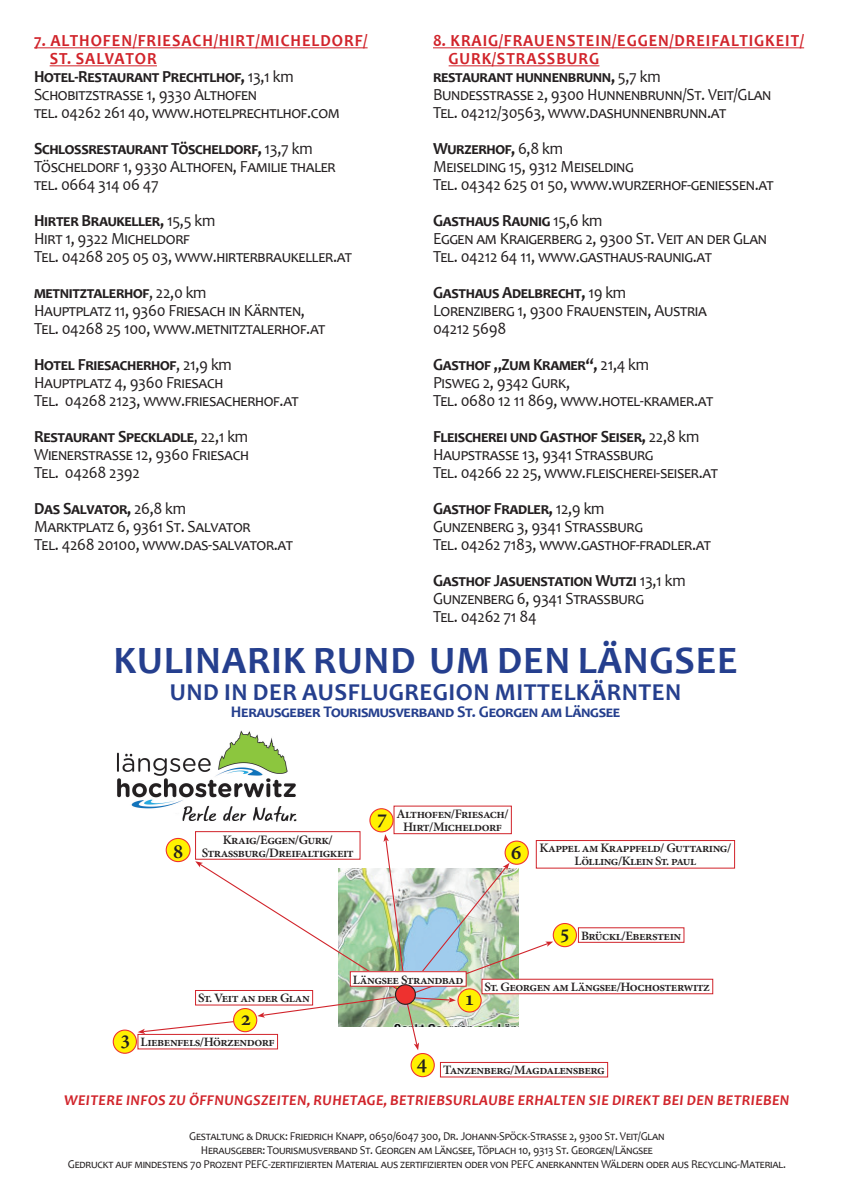
<style>
.page{position:relative;width:854px;height:1202px;background:#fff}
.page>*{position:absolute;margin:0;border:0;box-sizing:border-box;transform-origin:0 0}
.t1{font:700 39px "Candara";letter-spacing:.02em;color:#253f8e}
.t2{font:700 24.4px "Candara";letter-spacing:.02em;color:#253f8e}
.t3{font:600 21.2px "Minion Pro";color:#231f20}
.t4{font:17px/18px "Candara";letter-spacing:-.02em;color:#231f20;scale:.95 1}
.t5{font:700 17px "Candara";letter-spacing:.06em;color:#d1232a;scale:.95 1}
.t6{font:700 17px "Candara";letter-spacing:-.02em;color:#231f20;scale:.95 1}
.t7{font:700 16.3px "Candara";letter-spacing:-.02em;color:#253f8e}
.t8{font:italic 700 15px "Candara";letter-spacing:.02em;color:#d1232a}
.t9{font:600 12.9px/12.9px "Minion Pro";letter-spacing:-.04em;color:#231f20;text-align:center}
.t10{font:600 12.8px "Minion Pro";letter-spacing:-.04em;color:#231f20}
.t11{font:12px/14px "Candara";letter-spacing:-.02em;color:#231f20;text-align:center;scale:.95 1}
.s1{font-weight:400}
.s2{font-weight:700}
.s3{font-size:21.2px}
</style>
<div class="page">
<hr style="left:34px;top:48px;width:333px;height:1px;background:#d1232a">
<hr style="left:50px;top:66px;width:107px;height:1px;background:#d1232a">
<hr style="left:433px;top:48px;width:370px;height:1px;background:#d1232a">
<hr style="left:448px;top:66px;width:151px;height:1px;background:#d1232a">
<img style="left:117px;top:730px;width:180px;height:92px">
<div style="left:113px;top:1030px;width:23px;height:23px;background:#fff101;border-radius:50%"></div>
<div style="left:113px;top:1029px;width:24px;height:25px;border:1px solid #ee312f;border-radius:50%"></div>
<div style="left:195px;top:831px;width:165px;height:28px;border:1px solid #d1232a"></div>
<div style="left:393px;top:806px;width:118px;height:28px;border:1px solid #d1232a"></div>
<div style="left:536px;top:840px;width:198px;height:28px;border:1px solid #d1232a"></div>
<div style="left:481px;top:979px;width:231px;height:15px;border:1px solid #d1232a"></div>
<div style="left:370px;top:809px;width:23px;height:23px;background:#fff101;border-radius:50%"></div>
<div style="left:369px;top:808px;width:24px;height:24px;border:1px solid #ee312f;border-radius:50%"></div>
<div style="left:440px;top:1062px;width:167px;height:15px;border:1px solid #d1232a"></div>
<div style="left:411px;top:1053px;width:23px;height:24px;background:#fff101;border-radius:50%"></div>
<div style="left:410px;top:1053px;width:24px;height:24px;border:1px solid #ee312f;border-radius:50%"></div>
<div style="left:578px;top:927px;width:106px;height:16px;border:1px solid #d1232a"></div>
<div style="left:553px;top:923px;width:23px;height:24px;background:#fff101;border-radius:50%"></div>
<div style="left:552px;top:923px;width:24px;height:24px;border:1px solid #ee312f;border-radius:50%"></div>
<svg style="left:138px;top:834px;width:415px;height:216px"></svg>
<div style="left:350px;top:972px;width:116px;height:14px;background:#fff"></div>
<div style="left:350px;top:971px;width:116px;height:15px;border:1px solid #d1232a"></div>
<div style="left:395px;top:985px;width:20px;height:19px;background:#ee312f;border-radius:50%"></div>
<div style="left:395px;top:984px;width:21px;height:21px;border:1px solid #231f20;border-radius:50%"></div>
<p class="t5" style="left:34px;top:30px;width:352px">7. ALTHOFEN/FRIESACH/HIRT/MICHELDORF/</p>
<p class="t5" style="left:50px;top:48px;width:114px">ST. SALVATOR</p>
<p class="t6" style="left:34px;top:66px;width:275px">Hotel-Restaurant Prechtlhof, <span class="s1">13,1 km</span></p>
<p class="t4" style="left:34px;top:86px;width:236px">Schobitzstrasse 1, 9330 Althofen</p>
<p class="t4" style="left:34px;top:104px;width:323px">tel. 04262 261 40, www.hotelprechtlhof.com</p>
<p class="t4" style="left:34px;top:140px;width:319px"><span class="s2">Schlossrestaurant Töscheldorf,</span> 13,7 km<br>Töscheldorf 1, 9330 Althofen, Familie thaler tel. 0664 314 06 47</p>
<p class="t4" style="left:34px;top:212px;width:336px"><span class="s2">Hirter Braukeller,</span> 15,5 km<br>Hirt 1, 9322 Micheldorf<br>Tel. 04268 205 05 03, www.hirterbraukeller.at</p>
<p class="t4" style="left:34px;top:284px;width:308px"><span class="s2">metnitztalerhof</span>, 22,0 km<br>Hauptplatz 11, 9360 Friesach in Kärnten,<br>Tel. 04268 25 100, www.metnitztalerhof.at</p>
<p class="t4" style="left:34px;top:356px;width:280px"><span class="s2">Hotel Friesacherhof</span>, 21,9 km<br>Hauptplatz 4, 9360 Friesach<br>Tel. 04268 2123, www.friesacherhof.at</p>
<p class="t4" style="left:34px;top:428px;width:228px;text-align:justify"><span class="s2">Restaurant Speckladle</span>, 22,1 km Wienerstrasse 12, 9360 Friesach Tel. 04268 2392</p>
<p class="t4" style="left:34px;top:500px;width:274px"><span class="s2">Das Salvator,</span> 26,8 km<br>Marktplatz 6, 9361 St. Salvator<br>Tel. 4268 20100, www.das-salvator.at</p>
<p class="t5" style="left:433px;top:30px;width:392px">8. KRAIG/FRAUENSTEIN/EGGEN/DREIFALTIGKEIT/</p>
<p class="t5" style="left:448px;top:48px;width:160px">GURK/STRASSBURG</p>
<p class="t6" style="left:433px;top:66px;width:241px">restaurant hunnenbrunn, <span class="s1">5,7 km</span></p>
<p class="t4" style="left:433px;top:86px;width:357px">Bundesstrasse 2, 9300 Hunnenbrunn/St. Veit/Glan</p>
<p class="t4" style="left:433px;top:104px;width:310px">Tel. 04212/30563, www.dashunnenbrunn.at</p>
<p class="t4" style="left:433px;top:140px;width:360px"><span class="s2">Wurzerhof,</span> 6,8 km<br>Meiselding 15, 9312 Meiselding<br>Tel. 04342 625 01 50, www.wurzerhof-geniessen.at</p>
<p class="t4" style="left:433px;top:212px;width:353px"><span class="s2">Gasthaus Raunig</span> 15,6 km<br>Eggen am Kraigerberg 2, 9300 St. Veit an der Glan<br>Tel. 04212 64 11, www.gasthaus-raunig.at</p>
<p class="t4" style="left:433px;top:284px;width:290px"><span class="s2">Gasthaus Adelbrecht,</span> 19 km<br>Lorenziberg 1, 9300 Frauenstein, Austria<br>04212 5698</p>
<p class="t4" style="left:433px;top:356px;width:296px"><span class="s2">Gasthof „Zum Kramer“,</span> 21,4 km<br>Pisweg 2, 9342 Gurk,<br>Tel. 0680 12 11 869, www.hotel-kramer.at</p>
<p class="t4" style="left:433px;top:428px;width:301px"><span class="s2">Fleischerei und Gasthof Seiser,</span> 22,8 km<br>Haupstrasse 13, 9341 Strassburg<br>Tel. 04266 22 25, www.fleischerei-seiser.at</p>
<p class="t4" style="left:433px;top:500px;width:294px"><span class="s2">Gasthof Fradler,</span> 12,9 km<br>Gunzenberg 3, 9341 Strassburg<br>Tel. 04262 7183, www.gasthof-fradler.at</p>
<p class="t4" style="left:433px;top:572px;width:267px"><span class="s2">Gasthof Jasuenstation Wutzi</span> 13,1 km<br>Gunzenberg 6, 9341 Strassburg<br>Tel. 04262 71 84</p>
<h1 class="t1" style="left:113px;top:635px;width:625px">KULINARIK RUND UM DEN LÄNGSEE</h1>
<h2 class="t2" style="left:170px;top:677px;width:512px">UND IN DER AUSFLUGREGION MITTELKÄRNTEN</h2>
<p class="t7" style="left:231px;top:701px;width:391px">Herausgeber Tourismusverband St. Georgen am Längsee</p>
<p class="t3" style="left:377px;top:803px;width:12px">7</p>
<p class="t9" style="left:396px;top:807px;width:114px">Althofen/Friesach/<br>Hirt/Micheldorf</p>
<p class="t9" style="left:201px;top:833px;width:154px">Kraig/Eggen/Gurk/<br>Strassburg/Dreifaltigkeit</p>
<p class="t3" style="left:173px;top:836px;width:12px">8</p>
<p class="t3" style="left:510px;top:837px;width:12px">6</p>
<p class="t9" style="left:539px;top:842px;width:193px">Kappel am Krappfeld/ Guttaring/</p>
<p class="t10" style="left:574px;top:852px;width:123px">Lölling/Klein St. paul</p>
<p class="t10" style="left:559px;top:927px;width:123px"><span class="s3">5</span> Brückl/Eberstein</p>
<p class="t10" style="left:198px;top:989px;width:113px">St. Veit an der Glan</p>
<p class="t3" style="left:240px;top:1003px;width:12px">2</p>
<p class="t10" style="left:120px;top:1033px;width:156px"><span class="s3">3</span> Liebenfels/Hörzendorf</p>
<p class="t10" style="left:353px;top:971px;width:112px">Längsee Strandbad</p>
<p class="t3" style="left:464px;top:983px;width:12px">1</p>
<p class="t10" style="left:484px;top:978px;width:227px">St. Georgen am Längsee/Hochosterwitz</p>
<p class="t10" style="left:416px;top:1061px;width:190px"><sup>4</sup> Tanzenberg/Magdalensberg</p>
<p class="t8" style="left:64px;top:1091px;width:726px">WEITERE INFOS ZU ÖFFNUNGSZEITEN, RUHETAGE, BETRIEBSURLAUBE ERHALTEN SIE DIREKT BEI DEN BETRIEBEN</p>
<p class="t11" style="left:68px;top:1129px;width:757px">Gestaltung &amp; Druck: Friedrich Knapp, 0650/6047 300, Dr. Johann-Spöck-Strasse 2, 9300 St. Veit/Glan<br>Herausgeber: Tourismusverband St. Georgen am Längsee, Töplach 10, 9313 St. Georgen/Längsee<br>Gedruckt auf mindestens 70 Prozent PEFC-zertifizierten Material aus zertifizierten oder von PEFC anerkannten Wäldern oder aus Recycling-Material.</p>
</div>
